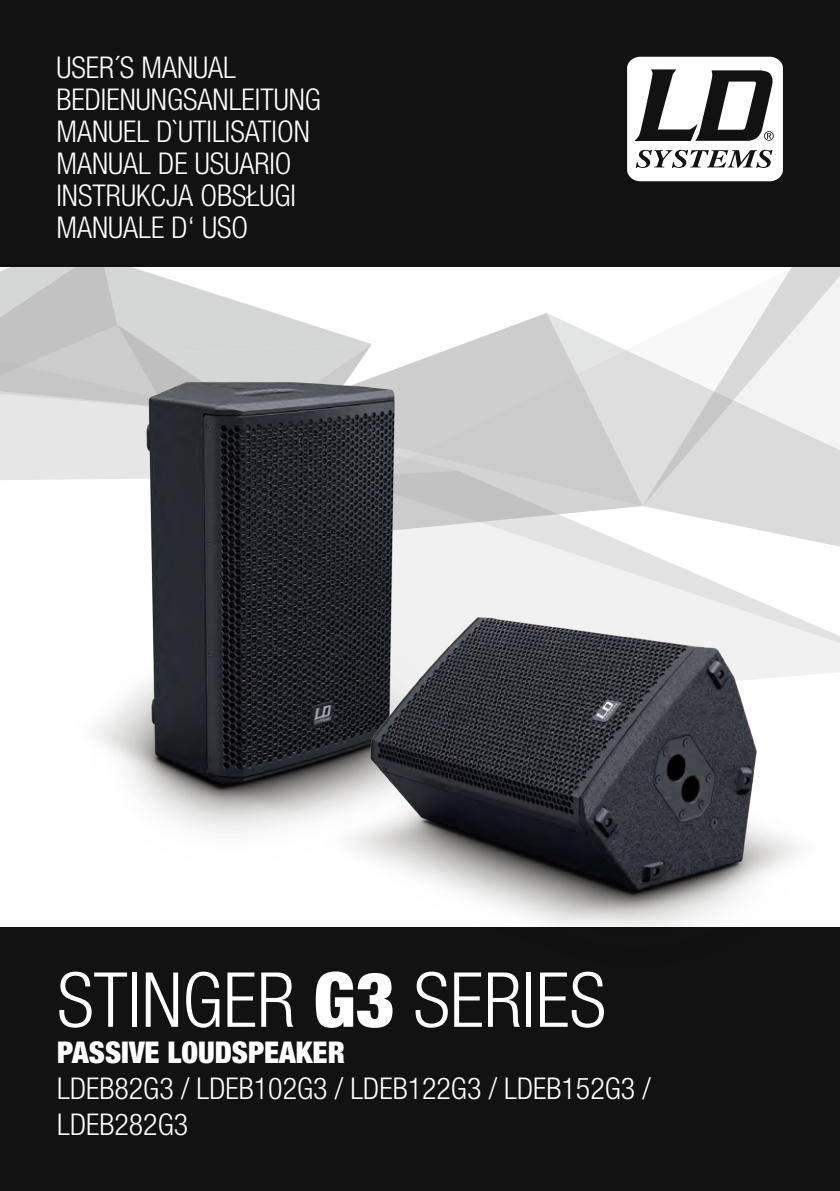
<style>
.page{position:relative;width:840px;height:1191px;background:#fff}
.page>*{position:absolute;margin:0;border:0;box-sizing:border-box;transform-origin:0 0}
.t1{font:300 condensed 76px "Helvetica Neue LT Pro";color:#fff}
.t2{font:300 condensed 30px/32px "Helvetica Neue LT Pro";color:#fff}
.t3{font:300 condensed 30px/36px "Helvetica Neue LT Std";color:#fff}
.t4{font:900 condensed 30px "Helvetica Neue LT Std";color:#fff}
.s1{font-weight:900}
</style>
<div class="page">
<svg style="left:657px;top:266px;width:182px;height:136px;fill:#f3f3f3"></svg>
<div style="left:0;top:0;width:839px;height:266px;background:#111211"></div>
<svg style="left:627px;top:57px;width:155px;height:124px"></svg>
<div style="left:0;top:927px;width:839px;height:264px;background:#111211"></div>
<img style="left:0;top:266px;width:657px;height:564px">
<img style="left:212px;top:402px;width:627px;height:525px">
<p class="t2" style="left:56px;top:51px;width:266px">USER´S MANUAL<br>BEDIENUNGSANLEITUNG<br>MANUEL D`UTILISATION<br>MANUAL DE USUARIO<br>INSTRUKCJA OBSŁUGI<br>MANUALE D‘ USO</p>
<h1 class="t1" style="left:57px;top:956px;width:550px">STINGER <span class="s1">G3</span> SERIES</h1>
<p class="t4" style="left:57px;top:1033px;width:289px">PASSIVE LOUDSPEAKER</p>
<p class="t3" style="left:57px;top:1070px;width:595px">LDEB82G3 / LDEB102G3 / LDEB122G3 / LDEB152G3 /<br>LDEB282G3</p>
</div>
